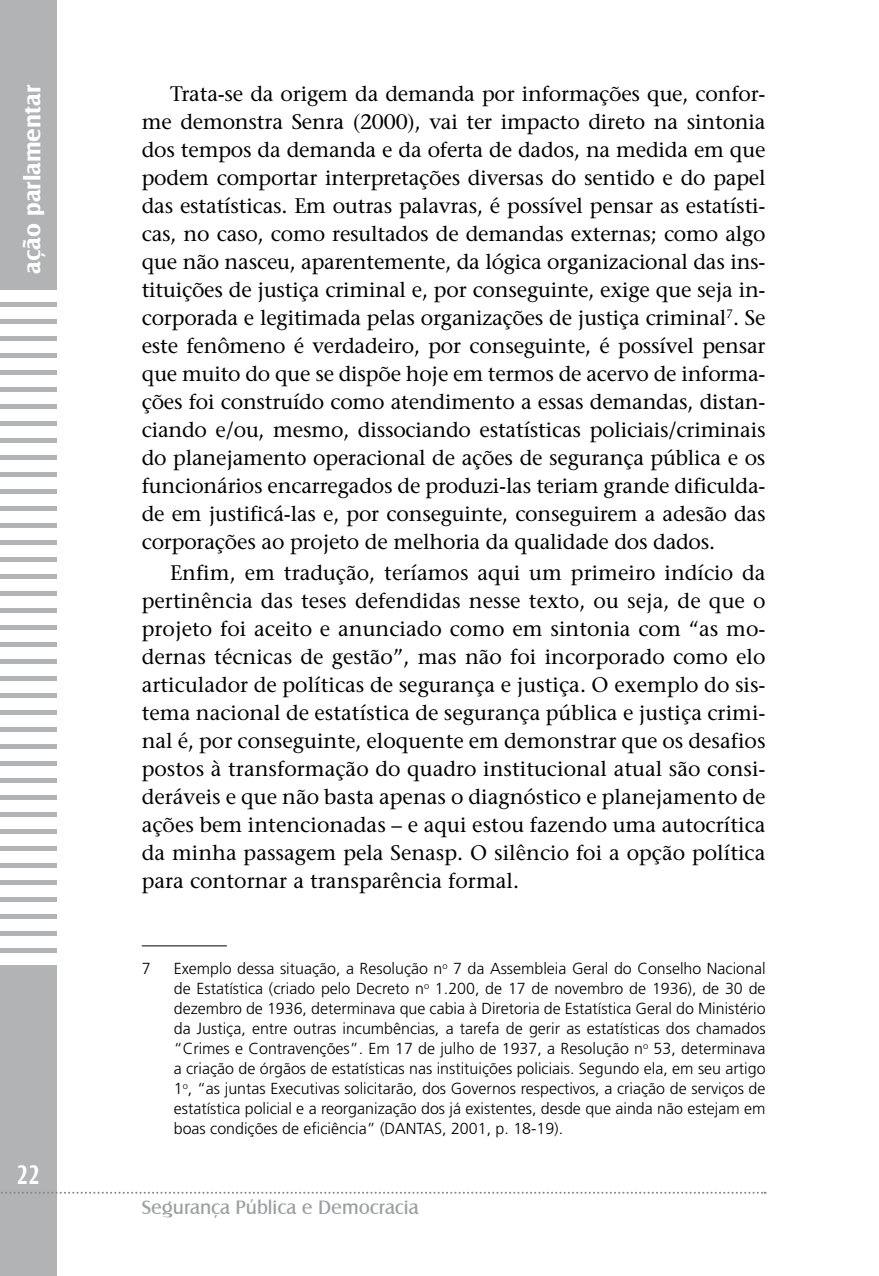
<style>
.page{position:relative;width:879px;height:1276px;background:#fff}
.page>*{position:absolute;margin:0;border:0;box-sizing:border-box;transform-origin:0 0}
.t1{font:700 28px "Castle T";color:#fff;scale:.75 1}
.t2{font:700 24px "Castle T";color:#fff}
.t3{font:21px/28px "Stone Serif";letter-spacing:-.005em;color:#000;text-align:justify}
.t4{font:20px "Castle T";color:#9c9e9f}
.t5{font:300 16px/20px "Frutiger";color:#000;text-align:justify}
</style>
<div class="page">
<div style="left:0;top:0;width:57px;height:1276px;background:#b1b3b4"></div>
<div style="left:0;top:290px;width:57px;height:11px;background:#fff"></div>
<div style="left:0;top:307px;width:57px;height:11px;background:#fff"></div>
<div style="left:0;top:324px;width:57px;height:11px;background:#fff"></div>
<div style="left:0;top:341px;width:57px;height:11px;background:#fff"></div>
<div style="left:0;top:358px;width:57px;height:12px;background:#fff"></div>
<div style="left:0;top:375px;width:57px;height:12px;background:#fff"></div>
<div style="left:0;top:392px;width:57px;height:12px;background:#fff"></div>
<div style="left:0;top:409px;width:57px;height:12px;background:#fff"></div>
<div style="left:0;top:426px;width:57px;height:12px;background:#fff"></div>
<div style="left:0;top:443px;width:57px;height:12px;background:#fff"></div>
<div style="left:0;top:460px;width:57px;height:12px;background:#fff"></div>
<div style="left:0;top:477px;width:57px;height:12px;background:#fff"></div>
<div style="left:0;top:494px;width:57px;height:12px;background:#fff"></div>
<div style="left:0;top:511px;width:57px;height:12px;background:#fff"></div>
<div style="left:0;top:528px;width:57px;height:12px;background:#fff"></div>
<div style="left:0;top:545px;width:57px;height:12px;background:#fff"></div>
<div style="left:0;top:562px;width:57px;height:12px;background:#fff"></div>
<div style="left:0;top:579px;width:57px;height:12px;background:#fff"></div>
<div style="left:0;top:596px;width:57px;height:12px;background:#fff"></div>
<div style="left:0;top:613px;width:57px;height:12px;background:#fff"></div>
<div style="left:0;top:630px;width:57px;height:12px;background:#fff"></div>
<div style="left:0;top:647px;width:57px;height:12px;background:#fff"></div>
<div style="left:0;top:664px;width:57px;height:12px;background:#fff"></div>
<div style="left:0;top:681px;width:57px;height:12px;background:#fff"></div>
<div style="left:0;top:698px;width:57px;height:12px;background:#fff"></div>
<div style="left:0;top:715px;width:57px;height:12px;background:#fff"></div>
<div style="left:0;top:732px;width:57px;height:12px;background:#fff"></div>
<div style="left:0;top:749px;width:57px;height:12px;background:#fff"></div>
<div style="left:0;top:766px;width:57px;height:12px;background:#fff"></div>
<div style="left:0;top:783px;width:57px;height:12px;background:#fff"></div>
<div style="left:0;top:800px;width:57px;height:12px;background:#fff"></div>
<div style="left:0;top:817px;width:57px;height:12px;background:#fff"></div>
<div style="left:0;top:834px;width:57px;height:12px;background:#fff"></div>
<div style="left:0;top:851px;width:57px;height:12px;background:#fff"></div>
<div style="left:0;top:868px;width:57px;height:12px;background:#fff"></div>
<div style="left:0;top:885px;width:57px;height:12px;background:#fff"></div>
<div style="left:0;top:902px;width:57px;height:12px;background:#fff"></div>
<div style="left:0;top:919px;width:57px;height:12px;background:#fff"></div>
<div style="left:0;top:936px;width:57px;height:12px;background:#fff"></div>
<div style="left:0;top:953px;width:57px;height:12px;background:#fff"></div>
<svg style="left:1px;top:1191px;width:764px;height:2px"></svg>
<hr style="left:142px;top:945px;width:85px;height:1px;background:#58585a">
<p class="t2" style="left:19px;top:273px;width:190px;rotate:-90deg">ação parlamentar</p>
<h1 class="t1" style="left:17px;top:1158px;width:32px">22</h1>
<p class="t3" style="left:142px;top:80px;width:625px;text-indent:28px">Trata-se da origem da demanda por informações que, confor&shy;me demonstra Senra (2000), vai ter impacto direto na sintonia dos tempos da demanda e da oferta de dados, na medida em que podem comportar interpretações diversas do sentido e do papel das estatísticas. Em outras palavras, é possível pensar as estatísti&shy;cas, no caso, como resultados de demandas externas; como algo que não nasceu, aparentemente, da lógica organizacional das ins&shy;tituições de justiça criminal e, por conseguinte, exige que seja in&shy;corporada e legitimada pelas organizações de justiça criminal<sup>7</sup>. Se este fenômeno é verdadeiro, por conseguinte, é possível pensar que muito do que se dispõe hoje em termos de acervo de informa&shy;ções foi construído como atendimento a essas demandas, distan&shy;ciando e/ou, mesmo, dissociando estatísticas policiais/criminais do planejamento operacional de ações de segurança pública e os funcionários encarregados de produzi-las teriam grande dificulda&shy;de em justificá-las e, por conseguinte, conseguirem a adesão das corporações ao projeto de melhoria da qualidade dos dados.</p>
<p class="t3" style="left:142px;top:558px;width:625px;text-indent:28px">Enfim, em tradução, teríamos aqui um primeiro indício da pertinência das teses defendidas nesse texto, ou seja, de que o projeto foi aceito e anunciado como em sintonia com “as mo&shy;dernas técnicas de gestão”, mas não foi incorporado como elo articulador de políticas de segurança e justiça. O exemplo do sis&shy;tema nacional de estatística de segurança pública e justiça crimi&shy;nal é, por conseguinte, eloquente em demonstrar que os desafios postos à transformação do quadro institucional atual são consi&shy;deráveis e que não basta apenas o diagnóstico e planejamento de ações bem intencionadas – e aqui estou fazendo uma autocrítica da minha passagem pela Senasp. O silêncio foi a opção política para contornar a transparência formal.</p>
<p class="t5" style="left:142px;top:959px;width:10px">7</p>
<p class="t5" style="left:174px;top:959px;width:593px">Exemplo dessa situação, a Resolução n<sup>o</sup> 7 da Assembleia Geral do Conselho Nacional de Estatística (criado pelo Decreto n<sup>o</sup> 1.200, de 17 de novembro de 1936), de 30 de dezembro de 1936, determinava que cabia à Diretoria de Estatística Geral do Ministério da Justiça, entre outras incumbências, a tarefa de gerir as estatísticas dos chamados “Crimes e Contravenções”. Em 17 de julho de 1937, a Resolução n<sup>o</sup> 53, determinava a criação de órgãos de estatísticas nas instituições policiais. Segundo ela, em seu artigo 1<sup>o</sup>, “as juntas Executivas solicitarão, dos Governos respectivos, a criação de serviços de estatística policial e a reorganização dos já existentes, desde que ainda não estejam em boas condições de eficiência” (DANTAS, 2001, p. 18-19).</p>
<p class="t4" style="left:142px;top:1196px;width:278px">Segurança Pública e Democracia</p>
</div>
